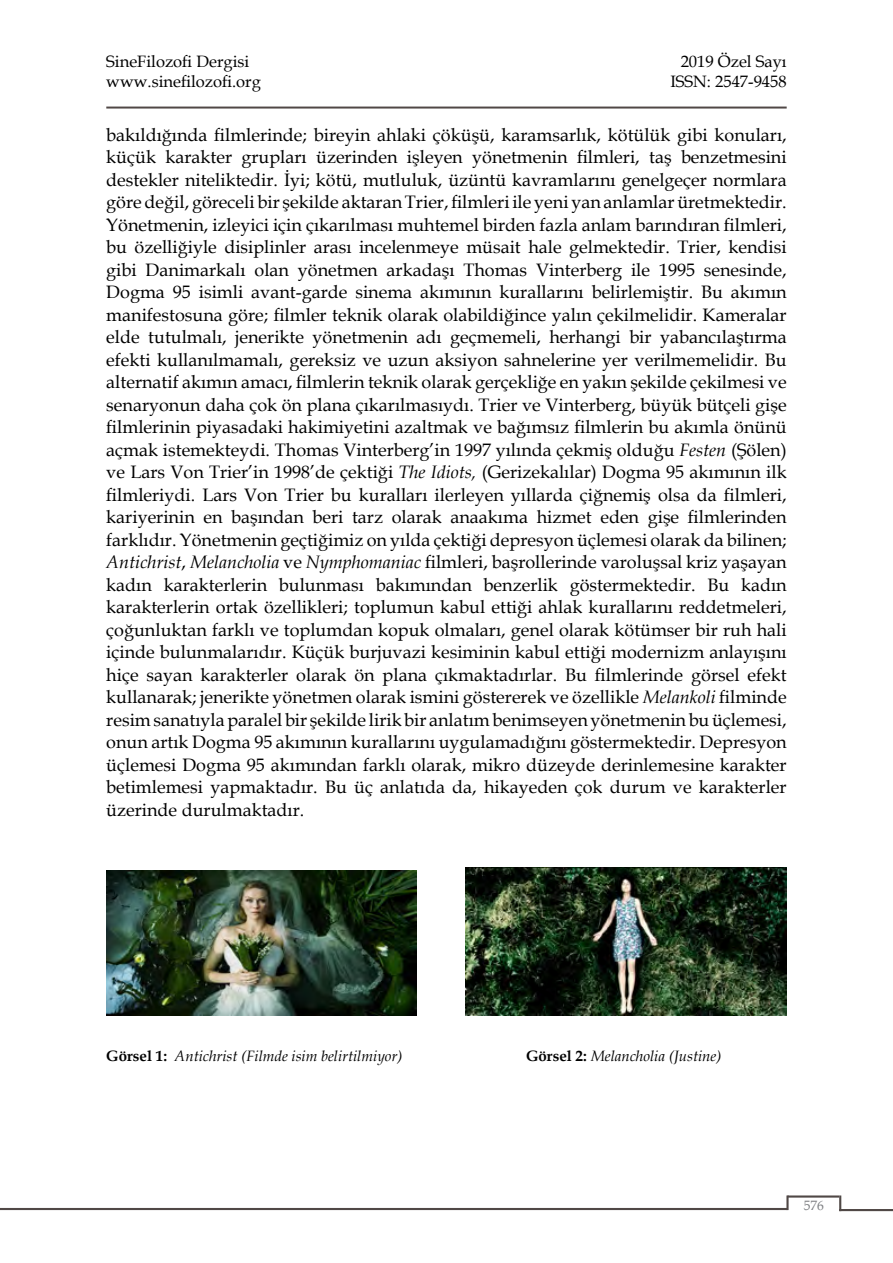
<style>
.page{position:relative;width:893px;height:1263px;background:#fff}
.page>*{position:absolute;margin:0;border:0;box-sizing:border-box;transform-origin:0 0}
.düz_metin{font:18px/22.5px "Book Antiqua";color:#000;text-align:justify}
.t1{font:16.5px/19.8px "Book Antiqua";color:#000}
.tablo_altı_yazısı{font:italic 15px "Book Antiqua";color:#000}
.t2{font:13.5px "Book Antiqua";color:#7e8083}
.s1{font-style:italic}
.s2{font-weight:700;font-style:normal}
</style>
<div class="page">
<hr style="left:0;top:1208px;width:787px;height:2px;background:#504846">
<hr style="left:786px;top:1195px;width:3px;height:15px;background:#504846">
<hr style="left:787px;top:1195px;width:52px;height:2px;background:#504846">
<svg style="left:839px;top:1195px;width:2px;height:14px"></svg>
<hr style="left:839px;top:1209px;width:54px;height:2px;background:#504846">
<hr style="left:106px;top:107px;width:681px;height:2px;background:#504846">
<img style="left:466px;top:868px;width:321px;height:148px">
<img style="left:106px;top:870px;width:311px;height:146px">
<p class="t1" style="left:106px;top:51px;width:156px">SineFilozofi Dergisi www.sinefilozofi.org</p>
<p class="t1" style="left:670px;top:51px;width:118px;text-align:right">2019 Özel Sayı<br>ISSN: 2547-9458</p>
<p class="düz_metin" style="left:106px;top:123px;width:682px">bakıldığında filmlerinde; bireyin ahlaki çöküşü, karamsarlık, kötülük gibi konuları, küçük karakter grupları üzerinden işleyen yönetmenin filmleri, taş benzetmesini destekler niteliktedir. İyi; kötü, mutluluk, üzüntü kavramlarını genelgeçer normlara göre değil, göreceli bir şekilde aktaran Trier, filmleri ile yeni yan anlamlar üretmektedir.<br>Yönetmenin, izleyici için çıkarılması muhtemel birden fazla anlam barındıran filmleri, bu özelliğiyle disiplinler arası incelenmeye müsait hale gelmektedir. Trier, kendisi gibi Danimarkalı olan yönetmen arkadaşı Thomas Vinterberg ile 1995 senesinde, Dogma 95 isimli avant-garde sinema akımının kurallarını belirlemiştir. Bu akımın manifestosuna göre; filmler teknik olarak olabildiğince yalın çekilmelidir. Kameralar elde tutulmalı, jenerikte yönetmenin adı geçmemeli, herhangi bir yabancılaştırma efekti kullanılmamalı, gereksiz ve uzun aksiyon sahnelerine yer verilmemelidir. Bu alternatif akımın amacı, filmlerin teknik olarak gerçekliğe en yakın şekilde çekilmesi ve senaryonun daha çok ön plana çıkarılmasıydı. Trier ve Vinterberg, büyük bütçeli gişe filmlerinin piyasadaki hakimiyetini azaltmak ve bağımsız filmlerin bu akımla önünü açmak istemekteydi. Thomas Vinterberg’in 1997 yılında çekmiş olduğu <span class="s1">Festen</span> (Şölen) ve Lars Von Trier’in 1998’de çektiği <span class="s1">The Idiots,</span> (Gerizekalılar) Dogma 95 akımının ilk filmleriydi. Lars Von Trier bu kuralları ilerleyen yıllarda çiğnemiş olsa da filmleri, kariyerinin en başından beri tarz olarak anaakıma hizmet eden gişe filmlerinden farklıdır. Yönetmenin geçtiğimiz on yılda çektiği depresyon üçlemesi olarak da bilinen; <span class="s1">Antichrist</span>, <span class="s1">Melancholia</span> ve <span class="s1">Nymphomaniac</span> filmleri, başrollerinde varoluşsal kriz yaşayan kadın karakterlerin bulunması bakımından benzerlik göstermektedir. Bu kadın karakterlerin ortak özellikleri; toplumun kabul ettiği ahlak kurallarını reddetmeleri, çoğunluktan farklı ve toplumdan kopuk olmaları, genel olarak kötümser bir ruh hali içinde bulunmalarıdır. Küçük burjuvazi kesiminin kabul ettiği modernizm anlayışını hiçe sayan karakterler olarak ön plana çıkmaktadırlar. Bu filmlerinde görsel efekt kullanarak; jenerikte yönetmen olarak ismini göstererek ve özellikle <span class="s1">Melankoli</span> filminde resim sanatıyla paralel bir şekilde lirik bir anlatım benimseyen yönetmenin bu üçlemesi, onun artık Dogma 95 akımının kurallarını uygulamadığını göstermektedir. Depresyon üçlemesi Dogma 95 akımından farklı olarak, mikro düzeyde derinlemesine karakter betimlemesi yapmaktadır. Bu üç anlatıda da, hikayeden çok durum ve karakterler üzerinde durulmaktadır.</p>
<p class="tablo_altı_yazısı" style="left:106px;top:1045px;width:297px"><span class="s2">Görsel 1:</span> Antichrist (Filmde isim belirtilmiyor)</p>
<p class="tablo_altı_yazısı" style="left:526px;top:1045px;width:197px"><span class="s2">Görsel 2:</span> Melancholia (Justine)</p>
<p class="t2" style="left:804px;top:1196px;width:22px">576</p>
</div>
